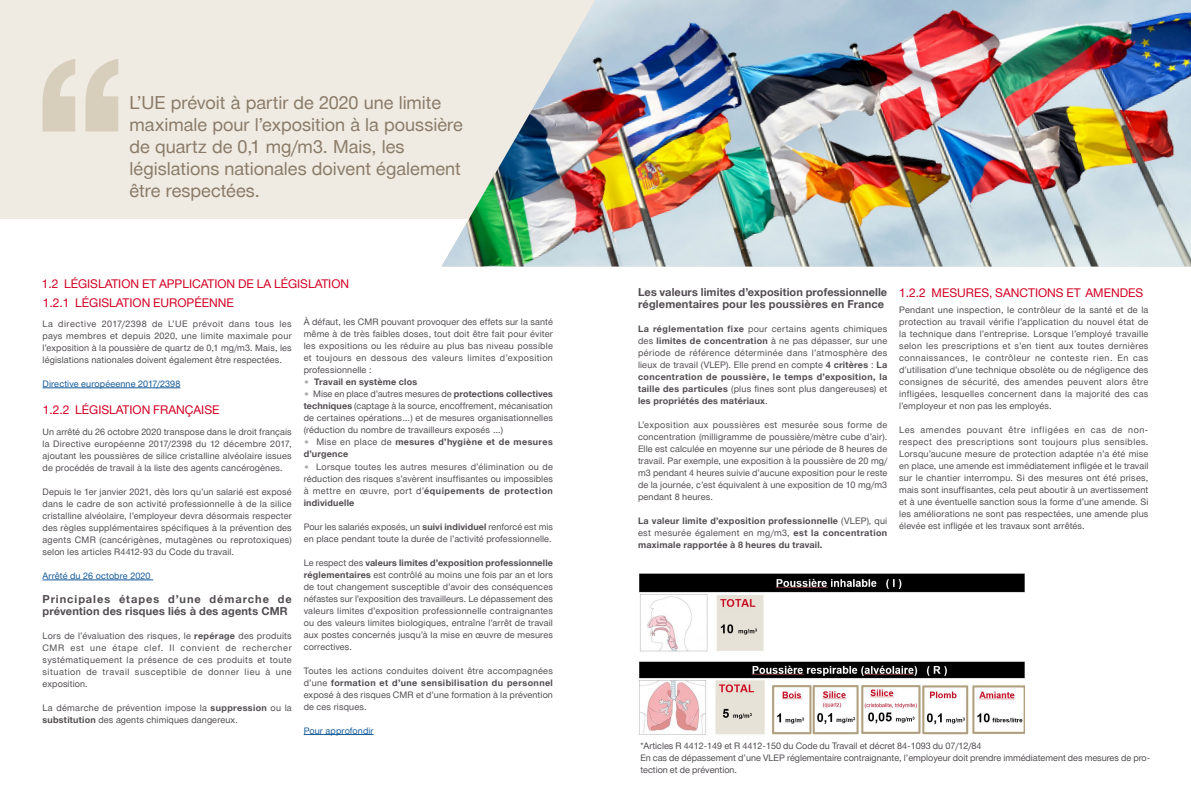
<style>
.page{position:relative;width:1191px;height:794px;background:#fff}
.page>*{position:absolute;margin:0;border:0;box-sizing:border-box;transform-origin:0 0}
.t1{font:18px/22px "Hilti";color:#8a7b68}
.t2{font:12px/19px "Hilti";color:#d20024}
.t3{font:700 11px/12px "Hilti";letter-spacing:.015em;color:#514c51}
.t4{font:9px/12px "Hilti";letter-spacing:.015em;color:#514c51;text-align:justify}
.t5{font:700 9px/12px "Hilti";letter-spacing:.025em;color:#514c51}
.t6{font:9px "Hilti";letter-spacing:.015em;color:#165b9a}
.s1{font-weight:700}
.s2{font-weight:400}
.s3{font-weight:400;font-size:11px;color:#b0abad}
.s4{font-size:11px;color:#b0abad}
</style>
<div class="page">
<div style="left:0;top:0;width:615px;height:218px;background:#efebe3"></div>
<hr style="left:43px;top:387px;width:137px;height:1px;background:#165b9a">
<hr style="left:43px;top:579px;width:110px;height:1px;background:#165b9a">
<hr style="left:304px;top:734px;width:70px;height:1px;background:#165b9a">
<svg style="left:43px;top:59px;width:32px;height:72px"></svg>
<svg style="left:86px;top:59px;width:32px;height:72px"></svg>
<img style="left:441px;top:0;width:750px;height:266px">
<img style="left:639px;top:573px;width:385px;height:162px">
<h1 class="t1" style="left:130px;top:92px;width:335px">L’UE prévoit à partir de 2020 une limite maximale pour l’exposition à la poussière de quartz de 0,1 mg/m3. Mais, les législations nationales doivent également être respectées.</h1>
<h2 class="t2" style="left:42px;top:274px;width:309px">1.2 LÉGISLATION ET APPLICATION DE LA LÉGISLATION<br>1.2.1 LÉGISLATION EUROPÉENNE</h2>
<h2 class="t2" style="left:899px;top:283px;width:246px">1.2.2 MESURES, SANCTIONS ET AMENDES</h2>
<p class="t3" style="left:638px;top:286px;width:251px">Les valeurs limites d’exposition professionnelle réglementaires pour les poussières en France</p>
<p class="t4" style="left:638px;top:323px;width:251px"><span class="s1">La réglementation fixe</span> pour certains agents chimiques des <span class="s1">limites de concentration</span> à ne pas dépasser, sur une période de référence déterminée dans l’atmosphère des lieux de travail (VLEP). Elle prend en compte <span class="s1">4 critères</span> : <span class="s1">La concentration de poussière, le temps d’exposition, la taille des particules</span> (plus fines sont plus dangereuses) et <span class="s1">les propriétés des matériaux</span>.</p>
<p class="t4" style="left:638px;top:419px;width:251px">L’exposition aux poussières est mesurée sous forme de concentration (milligramme de poussière/mètre cube d’air).<br>Elle est calculée en moyenne sur une période de 8 heures de travail. Par exemple, une exposition à la poussière de 20 mg/ m3 pendant 4 heures suivie d’aucune exposition pour le reste de la journée, c’est équivalent à une exposition de 10 mg/m3 pendant 8 heures.</p>
<p class="t5" style="left:638px;top:515px;width:251px;text-align:justify">La valeur limite d’exposition professionnelle <span class="s2">(VLEP), qui est mesurée également en mg/m3,</span> est la concentration maximale rapportée à 8 heures du travail.</p>
<p class="t4" style="left:899px;top:303px;width:251px">Pendant une inspection, le contrôleur de la santé et de la protection au travail vérifie l’application du nouvel état de la technique dans l’entreprise. Lorsque l’employé travaille selon les prescriptions et s’en tient aux toutes dernières connaissances, le contrôleur ne conteste rien. En cas d’utilisation d’une technique obsolète ou de négligence des consignes de sécurité, des amendes peuvent alors être infligées, lesquelles concernent dans la majorité des cas l’employeur et non pas les employés.</p>
<p class="t4" style="left:899px;top:423px;width:251px">Les amendes pouvant être infligées en cas de non&shy;respect des prescriptions sont toujours plus sensibles.<br>Lorsqu’aucune mesure de protection adaptée n’a été mise en place, une amende est immédiatement infligée et le travail sur le chantier interrompu. Si des mesures ont été prises, mais sont insuffisantes, cela peut aboutir à un avertissement et à une éventuelle sanction sous la forme d’une amende. Si les améliorations ne sont pas respectées, une amende plus élevée est infligée et les travaux sont arrêtés.</p>
<p class="t4" style="left:304px;top:316px;width:251px">À défaut, les CMR pouvant provoquer des effets sur la santé même à de très faibles doses, tout doit être fait pour éviter les expositions ou les réduire au plus bas niveau possible et toujours en dessous des valeurs limites d’exposition professionnelle :</p>
<p class="t5" style="left:304px;top:376px;width:115px"><span class="s3">•</span> Travail en système clos</p>
<p class="t4" style="left:304px;top:388px;width:251px"><span class="s4">•</span> Mise en place d’autres mesures de <span class="s1">protections collectives techniques</span> (captage à la source, encoffrement, mécanisation de certaines opérations…) et de mesures organisationnelles (réduction du nombre de travailleurs exposés …)</p>
<p class="t5" style="left:304px;top:436px;width:251px"><span class="s3">•</span> <span class="s2">Mise en place de</span> mesures d’hygiène et de mesures d’urgence</p>
<p class="t4" style="left:304px;top:460px;width:251px"><span class="s4">•</span> Lorsque toutes les autres mesures d’élimination ou de réduction des risques s’avèrent insuffisantes ou impossibles à mettre en œuvre, port d’<span class="s1">équipements de protection individuelle</span></p>
<p class="t4" style="left:304px;top:520px;width:251px">Pour les salariés exposés, un <span class="s1">suivi individuel</span> renforcé est mis en place pendant toute la durée de l’activité professionnelle.</p>
<p class="t4" style="left:304px;top:556px;width:251px">Le respect des <span class="s1">valeurs limites d’exposition professionnelle réglementaires</span> est contrôlé au moins une fois par an et lors de tout changement susceptible d’avoir des conséquences néfastes sur l’exposition des travailleurs. Le dépassement des valeurs limites d’exposition professionnelle contraignantes ou des valeurs limites biologiques, entraîne l’arrêt de travail aux postes concernés jusqu’à la mise en œuvre de mesures correctives.</p>
<p class="t4" style="left:304px;top:664px;width:251px">Toutes les actions conduites doivent être accompagnées d’une <span class="s1">formation et d’une sensibilisation du personnel </span>exposé à des risques CMR et d’une formation à la prévention de ces risques.</p>
<p class="t6" style="left:304px;top:725px;width:71px">Pour approfondir</p>
<p class="t4" style="left:43px;top:318px;width:251px">La directive 2017/2398 de L’UE prévoit dans tous les pays membres et depuis 2020, une limite maximale pour l’exposition à la poussière de quartz de 0,1 mg/m3. Mais, les législations nationales doivent également être respectées.</p>
<p class="t6" style="left:43px;top:378px;width:139px">Directive européeenne 2017/2398</p>
<p class="t4" style="left:43px;top:426px;width:251px">Un arrêté du 26 octobre 2020 transpose dans le droit français la Directive européenne 2017/2398 du 12 décembre 2017, ajoutant les poussières de silice cristalline alvéolaire issues de procédés de travail à la liste des agents cancérogènes.</p>
<p class="t4" style="left:43px;top:486px;width:251px">Depuis le 1er janvier 2021, dès lors qu’un salarié est exposé dans le cadre de son activité professionnelle à de la silice cristalline alvéolaire, l’employeur devra désormais respecter des règles supplémentaires spécifiques à la prévention des agents CMR (cancérigènes, mutagènes ou reprotoxiques) selon les articles R4412-93 du Code du travail.</p>
<p class="t6" style="left:43px;top:570px;width:109px">Arrêté du 26 octobre 2020</p>
<p class="t3" style="left:43px;top:593px;width:251px">Principales étapes d’une démarche de prévention des risques liés à des agents CMR</p>
<p class="t4" style="left:43px;top:630px;width:251px">Lors de l’évaluation des risques, le <span class="s1">repérage</span> des produits CMR est une étape clef. Il convient de rechercher systématiquement la présence de ces produits et toute situation de travail susceptible de donner lieu à une exposition.</p>
<p class="t4" style="left:43px;top:702px;width:251px">La démarche de prévention impose la <span class="s1">suppression</span> ou la <span class="s1">substitution</span> des agents chimiques dangereux.</p>
<h2 class="t2" style="left:43px;top:400px;width:178px">1.2.2 LÉGISLATION FRANÇAISE</h2>
<p class="t4" style="left:640px;top:739px;width:511px;text-align:left">*Articles R 4412-149 et R 4412-150 du Code du Travail et décret 84-1093 du 07/12/84<br>En cas de dépassement d’une VLEP réglementaire contraignante, l’employeur doit prendre immédiatement des mesures de pro&shy;tection et de prévention.</p>
</div>
